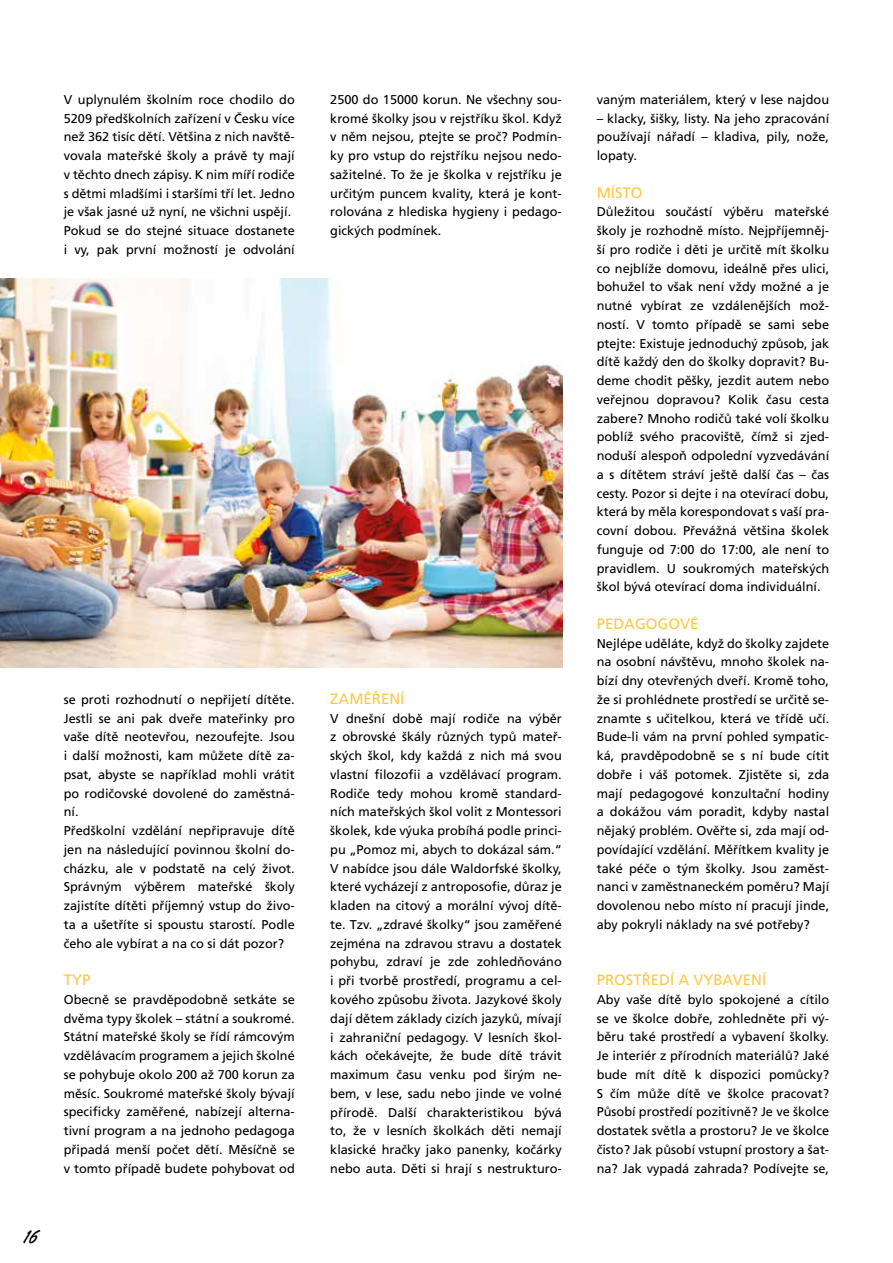
<style>
.page{position:relative;width:893px;height:1263px;background:#fff}
.page>*{position:absolute;margin:0;border:0;box-sizing:border-box;transform-origin:0 0}
.t1{font:21px "Yellowtail";color:#000}
.t2{font:15px "Frutiger OT";color:#fcc844}
.t3{font:12.75px/18.8px "Frutiger OT";color:#000;text-align:justify}
</style>
<div class="page">
<img style="left:0;top:278px;width:563px;height:390px">
<p class="t3" style="left:64px;top:90px;width:233px;text-align:left">V uplynulém školním roce chodilo do 5209 předškolních zařízení v Česku více než 362 tisíc dětí. Většina z nich navště&shy;vovala mateřské školy a právě ty mají v těchto dnech zápisy. K nim míří rodiče s dětmi mladšími i staršími tří let. Jedno je však jasné už nyní, ne všichni uspějí.<br>Pokud se do stejné situace dostanete i vy, pak první možností je odvolání</p>
<h1 class="t1" style="left:24px;top:1222px;width:15px">16</h1>
<p class="t3" style="left:64px;top:690px;width:233px;text-align:left">se proti rozhodnutí o nepřijetí dítěte.<br>Jestli se ani pak dveře mateřinky pro vaše dítě neotevřou, nezoufejte. Jsou i další možnosti, kam můžete dítě za&shy;psat, abyste se například mohli vrátit po rodičovské dovolené do zaměstná&shy;ní.<br>Předškolní vzdělání nepřipravuje dítě jen na následující povinnou školní do&shy;cházku, ale v podstatě na celý život.<br>Správným výběrem mateřské školy zajistíte dítěti příjemný vstup do živo&shy;ta a ušetříte si spoustu starostí. Podle čeho ale vybírat a na co si dát pozor?</p>
<p class="t2" style="left:64px;top:972px;width:28px">TYP</p>
<p class="t3" style="left:64px;top:990px;width:233px">Obecně se pravděpodobně setkáte se dvěma typy školek – státní a soukromé.<br>Státní mateřské školy se řídí rámcovým vzdělávacím programem a jejich školné se pohybuje okolo 200 až 700 korun za měsíc. Soukromé mateřské školy bývají specificky zaměřené, nabízejí alterna&shy;tivní program a na jednoho pedagoga připadá menší počet dětí. Měsíčně se v tomto případě budete pohybovat od</p>
<p class="t3" style="left:330px;top:90px;width:233px">2500 do 15000 korun. Ne všechny sou&shy;kromé školky jsou v rejstříku škol. Když v něm nejsou, ptejte se proč? Podmín&shy;ky pro vstup do rejstříku nejsou nedo&shy;sažitelné. To že je školka v rejstříku je určitým puncem kvality, která je kont&shy;rolována z hlediska hygieny i pedago&shy;gických podmínek.</p>
<p class="t2" style="left:330px;top:691px;width:76px">ZAMĚŘENÍ</p>
<p class="t3" style="left:330px;top:709px;width:233px">V dnešní době mají rodiče na výběr z obrovské škály různých typů mateř&shy;ských škol, kdy každá z nich má svou vlastní filozofii a vzdělávací program.<br>Rodiče tedy mohou kromě standard&shy;ních mateřských škol volit z Montessori školek, kde výuka probíhá podle princi&shy;pu „Pomoz mi, abych to dokázal sám.“ V nabídce jsou dále Waldorfské školky, které vycházejí z antroposofie, důraz je kladen na citový a morální vývoj dítě&shy;te. Tzv. „zdravé školky“ jsou zaměřené zejména na zdravou stravu a dostatek pohybu, zdraví je zde zohledňováno i při tvorbě prostředí, programu a cel&shy;kového způsobu života. Jazykové školy dají dětem základy cizích jazyků, mívají i zahraniční pedagogy. V lesních škol&shy;kách očekávejte, že bude dítě trávit maximum času venku pod širým ne&shy;bem, v lese, sadu nebo jinde ve volné přírodě. Další charakteristikou bývá to, že v lesních školkách děti nemají klasické hračky jako panenky, kočárky nebo auta. Děti si hrají s nestrukturo-</p>
<p class="t3" style="left:597px;top:90px;width:234px">vaným materiálem, který v lese najdou</p>
<p class="t3" style="left:597px;top:109px;width:234px">– klacky, šišky, listy. Na jeho zpracování používají nářadí – kladiva, pily, nože, lopaty.</p>
<p class="t2" style="left:597px;top:184px;width:47px">MÍSTO</p>
<p class="t3" style="left:597px;top:203px;width:234px">Důležitou součástí výběru mateřské školy je rozhodně místo. Nejpříjemněj&shy;ší pro rodiče i děti je určitě mít školku co nejblíže domovu, ideálně přes ulici, bohužel to však není vždy možné a je nutné vybírat ze vzdálenějších mož&shy;ností. V tomto případě se sami sebe ptejte: Existuje jednoduchý způsob, jak dítě každý den do školky dopravit? Bu&shy;deme chodit pěšky, jezdit autem nebo veřejnou dopravou? Kolik času cesta zabere? Mnoho rodičů také volí školku poblíž svého pracoviště, čímž si zjed&shy;noduší alespoň odpolední vyzvedávání a s dítětem stráví ještě další čas – čas cesty. Pozor si dejte i na otevírací dobu, která by měla korespondovat s vaší pra&shy;covní dobou. Převážná většina školek funguje od 7:00 do 17:00, ale není to pravidlem. U soukromých mateřských škol bývá otevírací doma individuální.</p>
<p class="t2" style="left:597px;top:616px;width:103px">PEDAGOGOVÉ</p>
<p class="t3" style="left:597px;top:634px;width:234px">Nejlépe uděláte, když do školky zajdete na osobní návštěvu, mnoho školek na&shy;bízí dny otevřených dveří. Kromě toho, že si prohlédnete prostředí se určitě se&shy;znamte s učitelkou, která ve třídě učí.<br>Bude-li vám na první pohled sympatic&shy;ká, pravděpodobně se s ní bude cítit dobře i váš potomek. Zjistěte si, zda mají pedagogové konzultační hodiny a dokážou vám poradit, kdyby nastal nějaký problém. Ověřte si, zda mají od&shy;povídající vzdělání. Měřítkem kvality je také péče o tým školky. Jsou zaměst&shy;nanci v zaměstnaneckém poměru? Mají dovolenou nebo místo ní pracují jinde, aby pokryli náklady na své potřeby?</p>
<p class="t2" style="left:597px;top:972px;width:171px">PROSTŘEDÍ A VYBAVENÍ</p>
<p class="t3" style="left:597px;top:990px;width:234px">Aby vaše dítě bylo spokojené a cítilo se ve školce dobře, zohledněte při vý&shy;běru také prostředí a vybavení školky.<br>Je interiér z přírodních materiálů? Jaké bude mít dítě k dispozici pomůcky?<br>S čím může dítě ve školce pracovat?<br>Působí prostředí pozitivně? Je ve školce dostatek světla a prostoru? Je ve školce čisto? Jak působí vstupní prostory a šat&shy;na? Jak vypadá zahrada? Podívejte se,</p>
</div>
